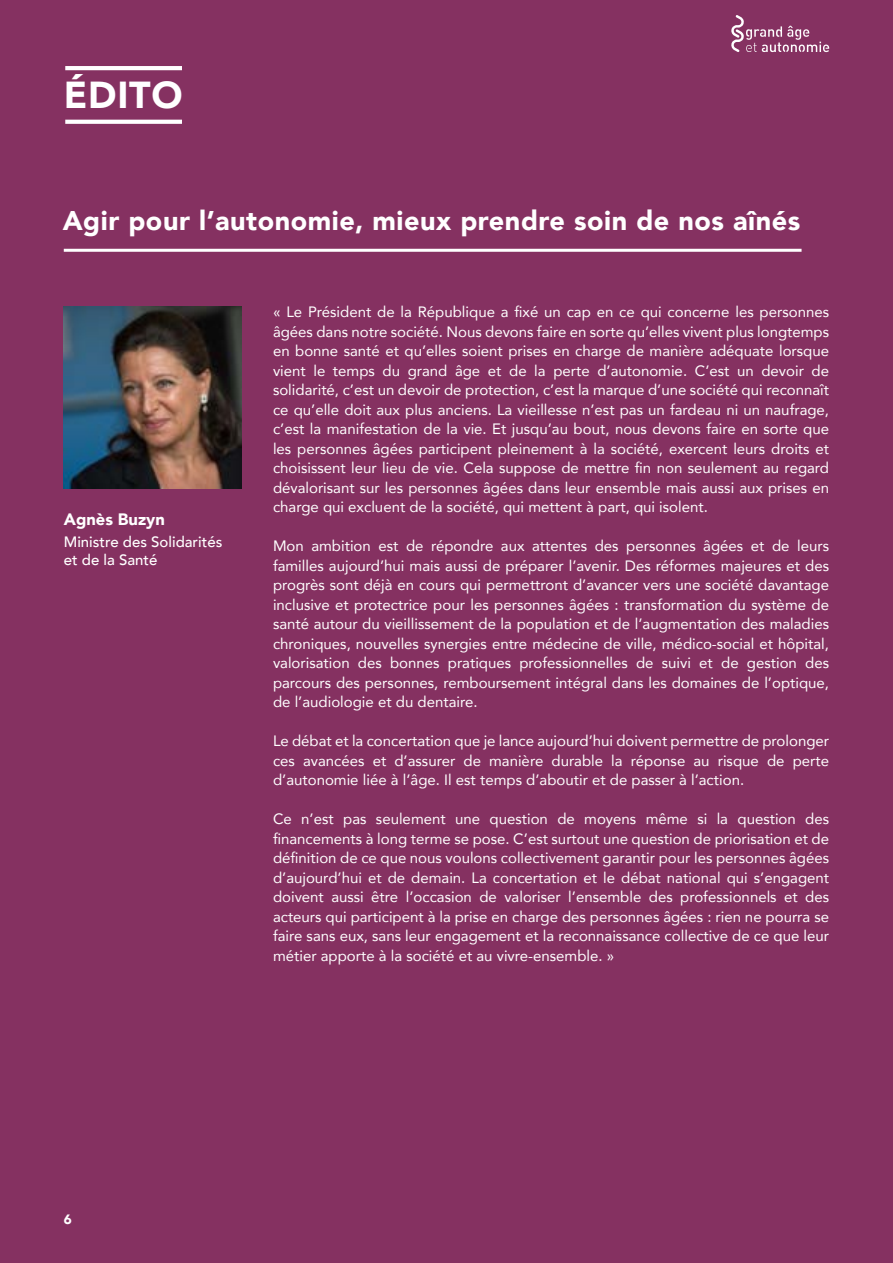
<style>
.page{position:relative;width:893px;height:1263px;background:#853161}
.page>*{position:absolute;margin:0;border:0;box-sizing:border-box;transform-origin:0 0}
.t1{font:900 37.5px "Avenir";letter-spacing:.02em;color:#fff}
.t2{font:900 27px "Avenir";letter-spacing:.02em;color:#fff}
.t3{font:900 16.5px "Avenir";color:#fff}
.t4{font:15px/19.5px "Avenir";color:#fff;text-align:justify}
.t5{font:500 15px/18px "Avenir";color:#fff}
.t6{font:900 13.5px "Avenir";color:#fff}
</style>
<div class="page">
<svg style="left:731px;top:15px;width:98px;height:37px"></svg>
<hr style="left:65px;top:66px;width:117px;height:4px;background:#fff">
<svg style="left:65px;top:120px;width:117px;height:4px"></svg>
<img style="left:64px;top:306px;width:178px;height:182px">
<hr style="left:64px;top:249px;width:737px;height:3px;background:#fff">
<h1 class="t1" style="left:64px;top:63px;width:120px">ÉDITO</h1>
<h2 class="t2" style="left:63px;top:197px;width:739px">Agir pour l’autonomie, mieux prendre soin de nos aînés</h2>
<p class="t3" style="left:64px;top:505px;width:103px">Agnès Buzyn</p>
<p class="t5" style="left:64px;top:532px;width:160px">Ministre des Solidarités et de la Santé</p>
<p class="t4" style="left:273px;top:302px;width:558px">« Le Président de la République a fixé un cap en ce qui concerne les personnes âgées dans notre société. Nous devons faire en sorte qu’elles vivent plus longtemps en bonne santé et qu’elles soient prises en charge de manière adéquate lorsque vient le temps du grand âge et de la perte d’autonomie. C’est un devoir de solidarité, c’est un devoir de protection, c’est la marque d’une société qui reconnaît ce qu’elle doit aux plus anciens. La vieillesse n’est pas un fardeau ni un naufrage, c’est la manifestation de la vie. Et jusqu’au bout, nous devons faire en sorte que les personnes âgées participent pleinement à la société, exercent leurs droits et choisissent leur lieu de vie. Cela suppose de mettre fin non seulement au regard dévalorisant sur les personnes âgées dans leur ensemble mais aussi aux prises en charge qui excluent de la société, qui mettent à part, qui isolent.</p>
<p class="t4" style="left:273px;top:536px;width:558px">Mon ambition est de répondre aux attentes des personnes âgées et de leurs familles aujourd’hui mais aussi de préparer l’avenir. Des réformes majeures et des progrès sont déjà en cours qui permettront d’avancer vers une société davantage inclusive et protectrice pour les personnes âgées : transformation du système de santé autour du vieillissement de la population et de l’augmentation des maladies chroniques, nouvelles synergies entre médecine de ville, médico-social et hôpital, valorisation des bonnes pratiques professionnelles de suivi et de gestion des parcours des personnes, remboursement intégral dans les domaines de l’optique, de l’audiologie et du dentaire.</p>
<p class="t4" style="left:273px;top:731px;width:558px">Le débat et la concertation que je lance aujourd’hui doivent permettre de prolonger ces avancées et d’assurer de manière durable la réponse au risque de perte d’autonomie liée à l’âge. Il est temps d’aboutir et de passer à l’action.</p>
<p class="t4" style="left:273px;top:809px;width:558px">Ce n’est pas seulement une question de moyens même si la question des financements à long terme se pose. C’est surtout une question de priorisation et de définition de ce que nous voulons collectivement garantir pour les personnes âgées d’aujourd’hui et de demain. La concertation et le débat national qui s’engagent doivent aussi être l’occasion de valoriser l’ensemble des professionnels et des acteurs qui participent à la prise en charge des personnes âgées : rien ne pourra se faire sans eux, sans leur engagement et la reconnaissance collective de ce que leur métier apporte à la société et au vivre-ensemble. »</p>
<p class="t6" style="left:64px;top:1208px;width:9px">6</p>
</div>
